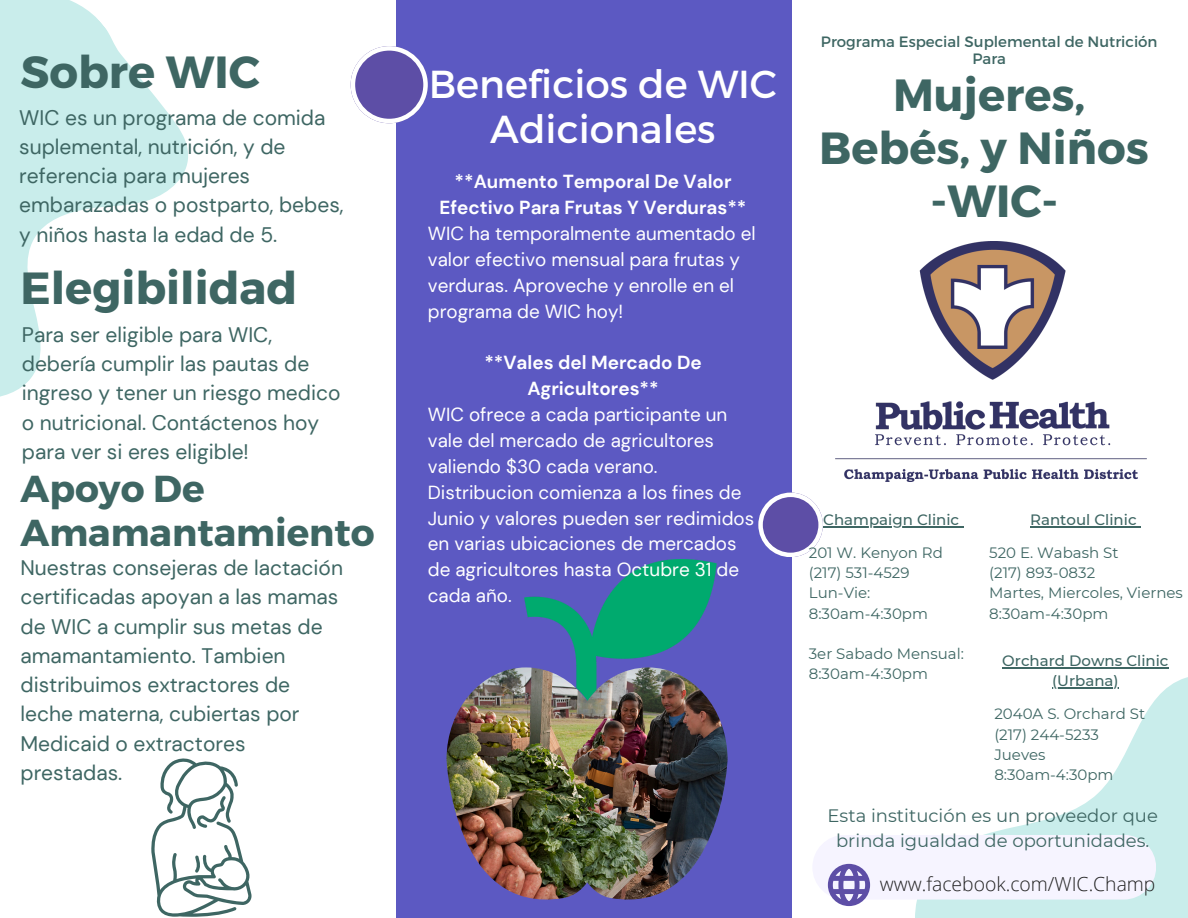
<style>
.page{position:relative;width:1188px;height:918px;background:#fff}
.page>*{position:absolute;margin:0;border:0;box-sizing:border-box;transform-origin:0 0}
.t1{font:700 45px/52.8px "Montserrat";color:#3e6663;text-align:center}
.t2{font:39px/45px "Montserrat";color:#fff;text-align:center}
.t3{font:700 37.5px/43.8px "Montserrat";color:#3e6663}
.t4{font:21px/29.2px "DM Sans";color:#3e6663}
.t5{font:300 19.35px "Open Sans";color:#212121}
.t6{font:18.9px "DM Sans";color:#fff}
.t7{font:700 18.9px "DM Sans";color:#fff}
.t8{font:18px/24.8px "Montserrat";color:#3e6663;text-align:center}
.t9{font:15px/16.8px "Montserrat";color:#3e6663;text-align:center}
.t10{font:500 15px "Montserrat";color:#3e6663}
</style>
<div class="page">
<div style="left:396px;top:0;width:396px;height:918px;background:#5c59c2"></div>
<svg style="left:0;top:0;width:188px;height:397px"></svg>
<svg style="left:915px;top:668px;width:273px;height:250px"></svg>
<svg style="left:758px;top:493px;width:64px;height:64px"></svg>
<svg style="left:351px;top:46px;width:77px;height:77px"></svg>
<div style="left:812px;top:835px;width:344px;height:65px;background:#f6f4ff;border-radius:32px"></div>
<svg style="left:828px;top:864px;width:42px;height:42px"></svg>
<img style="left:447px;top:560px;width:281px;height:340px">
<svg style="left:151px;top:758px;width:101px;height:159px"></svg>
<img style="left:836px;top:242px;width:310px;height:239px">
<hr style="left:823px;top:526px;width:136px;height:1px;background:#3e6663">
<hr style="left:1030px;top:526px;width:107px;height:1px;background:#3e6663">
<hr style="left:1002px;top:667px;width:167px;height:1px;background:#3e6663">
<hr style="left:1052px;top:688px;width:67px;height:1px;background:#3e6663">
<h5 class="t1" style="left:21px;top:43px;width:241px">Sobre WIC</h5>
<p class="t4" style="left:19px;top:103px;width:326px">WIC es un programa de comida suplemental, nutrición, y de referencia para mujeres embarazadas o postparto, bebes, y niños hasta la edad de 5.</p>
<p class="t1" style="left:21px;top:259px;width:278px">Elegibilidad</p>
<p class="t4" style="left:22px;top:320px;width:320px">Para ser eligible para WIC, debería cumplir las pautas de ingreso y tener un riesgo medico o nutricional. Contáctenos hoy para ver si eres eligible!</p>
<h1 class="t3" style="left:21px;top:465px;width:356px">Apoyo De<br>Amamantamiento</h1>
<h4 class="t4" style="left:21px;top:553px;width:324px">Nuestras consejeras de lactación certificadas apoyan a las mamas de WIC a cumplir sus metas de amamantamiento. Tambien distribuimos extractores de leche materna, cubiertas por<br>Medicaid o extractores prestadas.</h4>
<p class="t2" style="left:429px;top:60px;width:350px">Beneficios de WIC<br>Adicionales</p>
<p class="t7" style="left:455px;top:169px;width:278px">**Aumento Temporal De Valor</p>
<p class="t7" style="left:440px;top:195px;width:308px">Efectivo Para Frutas Y Verduras**</p>
<p class="t6" style="left:428px;top:221px;width:329px">WIC ha temporalmente aumentado el</p>
<p class="t6" style="left:428px;top:247px;width:314px">valor efectivo mensual para frutas y</p>
<p class="t6" style="left:428px;top:273px;width:308px">verduras. Aproveche y enrolle en el</p>
<p class="t6" style="left:428px;top:299px;width:197px">programa de WIC hoy!</p>
<p class="t7" style="left:484px;top:351px;width:219px">**Vales del Mercado De</p>
<p class="t7" style="left:527px;top:376px;width:133px">Agricultores**</p>
<p class="t6" style="left:428px;top:402px;width:301px">WIC ofrece a cada participante un</p>
<p class="t6" style="left:428px;top:428px;width:288px">vale del mercado de agricultores</p>
<p class="t6" style="left:428px;top:454px;width:231px">valiendo $30 cada verano.</p>
<p class="t6" style="left:428px;top:480px;width:315px">Distribucion comienza a los fines de</p>
<p class="t6" style="left:428px;top:506px;width:328px">Junio y valores pueden ser redimidos</p>
<p class="t6" style="left:428px;top:532px;width:310px">en varias ubicaciones de mercados</p>
<p class="t6" style="left:428px;top:558px;width:313px">de agricultores hasta Octubre 31 de</p>
<p class="t6" style="left:428px;top:583px;width:85px">cada año.</p>
<p class="t9" style="left:821px;top:32px;width:338px">Programa Especial Suplemental de Nutrición<br>Para</p>
<h4 class="t1" style="left:819px;top:66px;width:331px">Mujeres,<br>Bebés, y Niños</h4>
<p class="t1" style="left:931px;top:172px;width:129px">-WIC-</p>
<p class="t10" style="left:823px;top:510px;width:137px">Champaign Clinic</p>
<p class="t9" style="left:809px;top:544px;width:136px">201 W. Kenyon Rd</p>
<h1 class="t9" style="left:809px;top:564px;width:102px">(217) 531-4529</h1>
<h4 class="t9" style="left:809px;top:585px;width:63px">Lun-Vie:</h4>
<h2 class="t9" style="left:809px;top:605px;width:121px">8:30am-4:30pm</h2>
<h6 class="t9" style="left:809px;top:645px;width:157px">3er Sabado Mensual:</h6>
<h6 class="t9" style="left:809px;top:666px;width:121px">8:30am-4:30pm</h6>
<p class="t10" style="left:1030px;top:510px;width:108px">Rantoul Clinic</p>
<p class="t9" style="left:989px;top:544px;width:131px">520 E. Wabash St</p>
<p class="t9" style="left:989px;top:564px;width:107px">(217) 893-0832</p>
<p class="t9" style="left:989px;top:585px;width:195px">Martes, Miercoles, Viernes</p>
<p class="t9" style="left:989px;top:605px;width:121px">8:30am-4:30pm</p>
<h6 class="t10" style="left:1002px;top:652px;width:168px">Orchard Downs Clinic</h6>
<p class="t10" style="left:1052px;top:672px;width:68px">(Urbana)</p>
<p class="t9" style="left:994px;top:706px;width:152px">2040A S. Orchard St</p>
<p class="t9" style="left:994px;top:726px;width:106px">(217) 244-5233</p>
<p class="t9" style="left:994px;top:746px;width:53px">Jueves</p>
<h4 class="t9" style="left:994px;top:766px;width:121px">8:30am-4:30pm</h4>
<p class="t8" style="left:828px;top:803px;width:332px">Esta institución es un proveedor que brinda igualdad de oportunidades.</p>
<p class="t5" style="left:880px;top:871px;width:277px">www.facebook.com/WIC.Champ</p>
</div>
